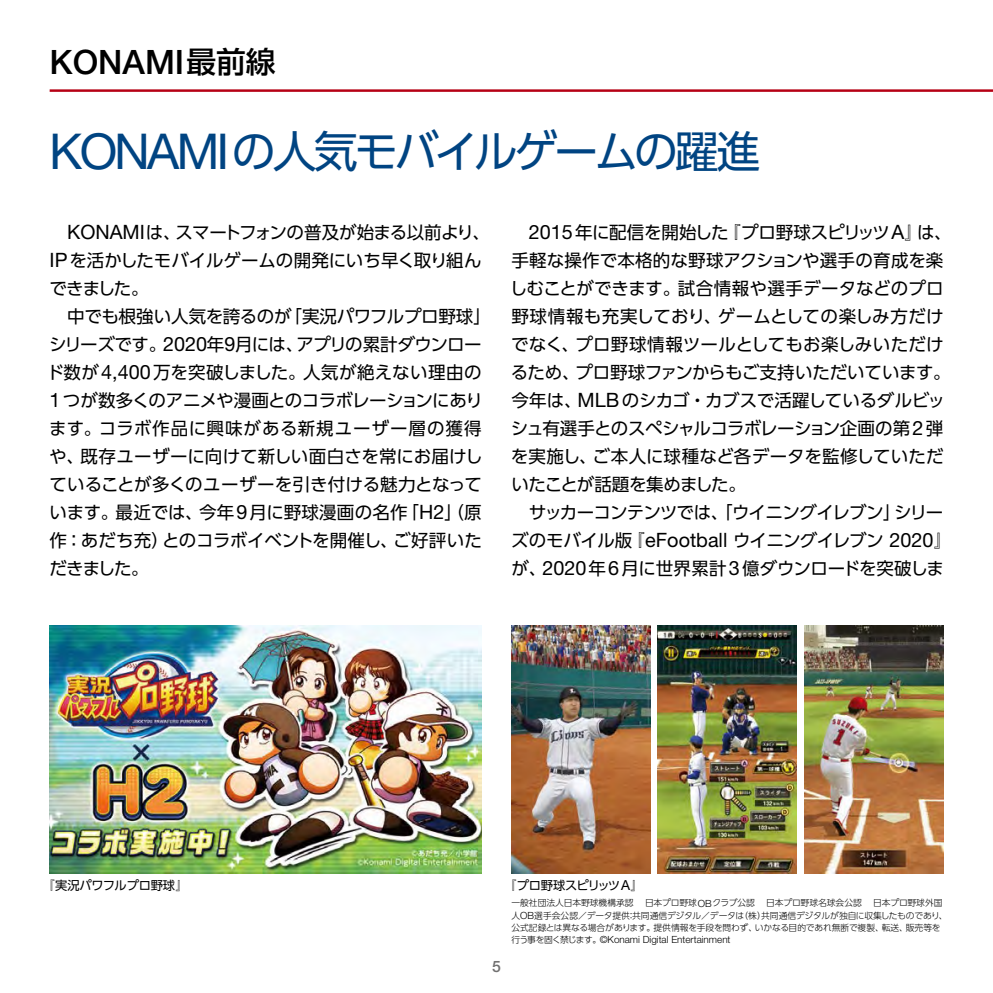
<style>
.page{position:relative;width:993px;height:993px;background:#fff}
.page>*{position:absolute;margin:0;border:0;box-sizing:border-box;transform-origin:0 0}
.t1{font:43.75px "UD Shin Go Pro";letter-spacing:-.08em;color:#004482}
.t2{font:500 33.6px "Helvetica Neue LT Std";color:#000}
.t3{font:17.5px/28px "UD Shin Go Pro";letter-spacing:-.01em;color:#000}
.t4{font:500 15.75px "Helvetica Neue LT Std";color:#727171}
.t5{font:12.25px "UD Shin Go Pro";letter-spacing:-.025em;color:#000}
.t6{font:12.25px "UD Shin Go Pro";letter-spacing:-.045em;color:#000}
.t7{font:300 9.97px "Helvetica Neue LT Std";color:#000}
.t8{font:300 8.75px/12.2px "UD Shin Go Pro";letter-spacing:-.01em;color:#000}
.s1{font-family:"UD Shin Go Pro";font-size:29.75px}
.s2{font-family:"Helvetica Neue LT Std";font-size:49.52px}
.s3{font-family:"Helvetica Neue LT Std";font-size:19.78px}
.s4{font-family:"Helvetica Neue LT Std";font-size:13.83px}
.s5{font-family:"Helvetica Neue LT Std";font-size:9.97px}
.s6{font-family:"UD Shin Go Pro";font-size:8.75px}
</style>
<div class="page">
<img style="left:511px;top:625px;width:139px;height:248px">
<img style="left:50px;top:625px;width:431px;height:248px">
<img style="left:657px;top:625px;width:139px;height:248px">
<img style="left:804px;top:625px;width:139px;height:248px">
<hr style="left:50px;top:89px;width:942px;height:3px;background:#b60014">
<h2 class="t2" style="left:50px;top:42px;width:227px">KONAMI<span class="s1">最前線</span></h2>
<h1 class="t1" style="left:49px;top:115px;width:712px"><span class="s2">KONAMI</span>の人気モバイルゲームの躍進</h1>
<p class="t3" style="left:47px;top:217px;width:445px;text-indent:20px"><span class="s3">KONAMI</span>は、スマートフォンの普及が始まる以前より、<br><span class="s3">IP</span>を活かしたモバイルゲームの開発にいち早く取り組んできました。<br>　中でも根強い人気を誇るのが「実況パワフルプロ野球」シリーズです。<span class="s3">2020</span>年<span class="s3">9</span>月には、アプリの累計ダウンロード数が<span class="s3">4,400</span>万を突破しました。人気が絶えない理由の<br><span class="s3">1</span>つが数多くのアニメや漫画とのコラボレーションにあります。コラボ作品に興味がある新規ユーザー層の獲得や、既存ユーザーに向けて新しい面白さを常にお届けしていることが多くのユーザーを引き付ける魅力となっています。最近では、今年<span class="s3">9</span>月に野球漫画の名作「<span class="s3">H2</span>」（原作：あだち充）とのコラボイベントを開催し、ご好評いただきました。</p>
<p class="t3" style="left:509px;top:217px;width:443px;text-indent:19px"><span class="s3">2015</span>年に配信を開始した『プロ野球スピリッツ<span class="s3">A</span>』は、手軽な操作で本格的な野球アクションや選手の育成を楽しむことができます。試合情報や選手データなどのプロ野球情報も充実しており、ゲームとしての楽しみ方だけでなく、プロ野球情報ツールとしてもお楽しみいただけるため、プロ野球ファンからもご支持いただいています。今年は、<span class="s3">MLB</span>のシカゴ・カブスで活躍しているダルビッシュ有選手とのスペシャルコラボレーション企画の第 <span class="s3">2</span> 弾を実施し、ご本人に球種など各データを監修していただいたことが話題を集めました。<br>　サッカーコンテンツでは、「ウイニングイレブン」シリーズのモバイル版『<span class="s3">eFootball</span> ウイニングイレブン <span class="s3">2020</span>』が、<span class="s3">2020</span>年<span class="s3">6</span>月に世界累計<span class="s3">3</span>億ダウンロードを突破しま</p>
<p class="t5" style="left:42px;top:874px;width:147px">『実況パワフルプロ野球』</p>
<p class="t6" style="left:504px;top:874px;width:140px">『プロ野球スピリッツ<span class="s4">A</span>』</p>
<p class="t8" style="left:511px;top:896px;width:437px">一般社団法人日本野球機構承認　日本プロ野球<span class="s5">OB</span>クラブ公認　日本プロ野球名球会公認　日本プロ野球外国人<span class="s5">OB</span>選手会公認／データ提供：共同通信デジタル／データは（株）共同通信デジタルが独自に収集したものであり、公式記録とは異なる場合があります。提供情報を手段を問わず、いかなる目的であれ無断で複製、転送、販売等を</p>
<p class="t7" style="left:511px;top:933px;width:220px"><span class="s6">行う事を固く禁じます。</span>©Konami Digital Entertainment</p>
<p class="t4" style="left:492px;top:956px;width:10px">5</p>
</div>
